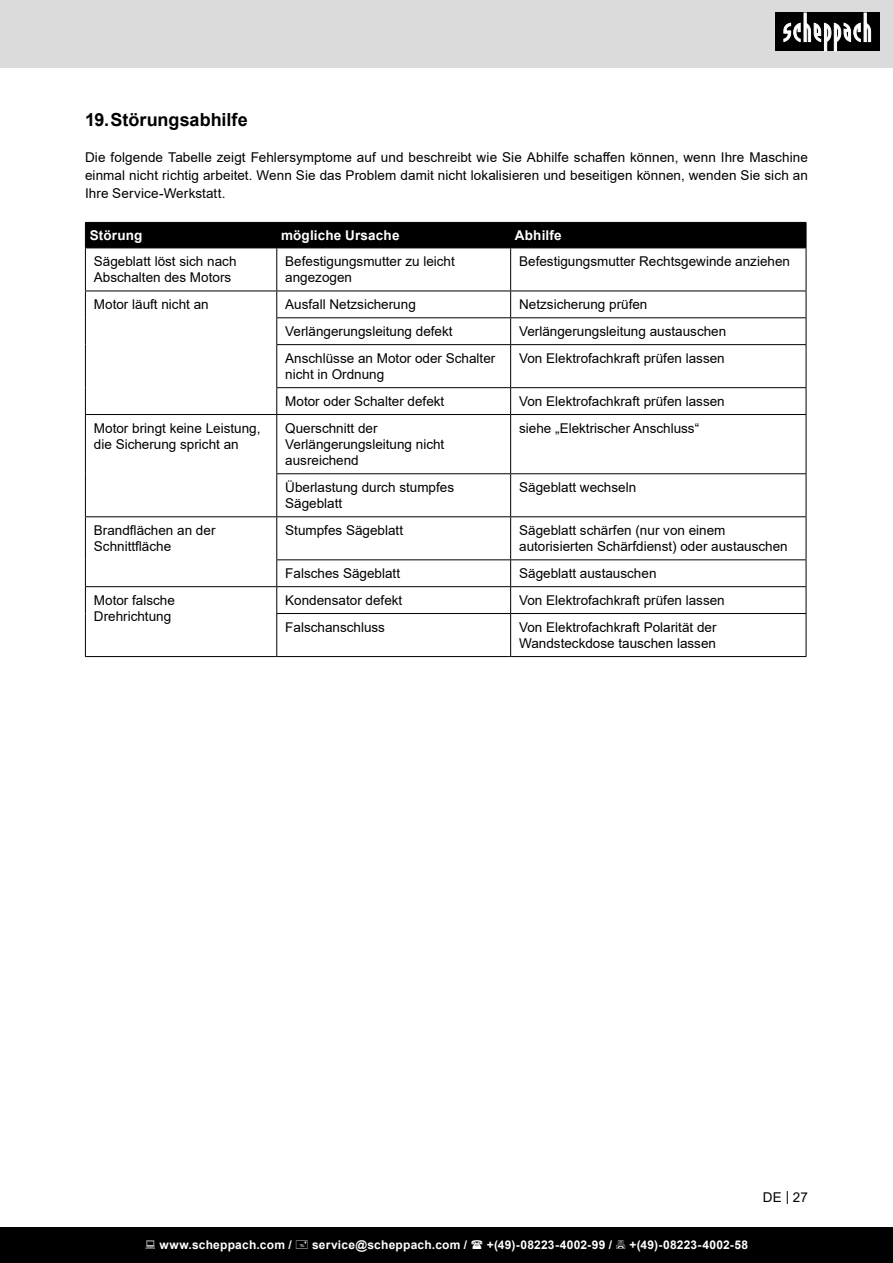
<style>
.page{position:relative;width:893px;height:1263px;background:#fff}
.page>*{position:absolute;margin:0;border:0;box-sizing:border-box;transform-origin:0 0}
.t1{font:700 18px "Arial";color:#000}
.Basiseinstellung{font:13.5px/16.2px "Arial";color:#000}
.t2{font:700 13.5px "Arial";letter-spacing:.01em;color:#fff}
.t3{font:700 12px "Arial";letter-spacing:.02em;color:#fff}
</style>
<div class="page">
<div style="left:0;top:0;width:893px;height:67px;background:#dbdbdb"></div>
<div style="left:0;top:1227px;width:893px;height:36px;background:#000"></div>
<div style="left:775px;top:13px;width:105px;height:38px;background:#000"></div>
<svg style="left:783px;top:13px;width:88px;height:38px"></svg>
<div style="left:85px;top:222px;width:722px;height:26px;background:#000"></div>
<hr style="left:85px;top:248px;width:192px;height:1px;background:#000">
<hr style="left:277px;top:248px;width:234px;height:1px;background:#000">
<hr style="left:511px;top:248px;width:295px;height:1px;background:#000">
<hr style="left:85px;top:248px;width:1px;height:43px;background:#000">
<hr style="left:276px;top:248px;width:1px;height:43px;background:#000">
<hr style="left:510px;top:248px;width:1px;height:43px;background:#000">
<hr style="left:806px;top:248px;width:1px;height:43px;background:#000">
<hr style="left:85px;top:291px;width:192px;height:1px;background:#000">
<hr style="left:277px;top:291px;width:234px;height:1px;background:#000">
<hr style="left:511px;top:291px;width:295px;height:1px;background:#000">
<hr style="left:276px;top:317px;width:235px;height:1px;background:#000">
<svg style="left:276px;top:291px;width:1px;height:53px"></svg>
<hr style="left:511px;top:317px;width:295px;height:1px;background:#000">
<svg style="left:510px;top:291px;width:1px;height:53px"></svg>
<svg style="left:806px;top:291px;width:1px;height:53px"></svg>
<hr style="left:276px;top:344px;width:235px;height:1px;background:#000">
<hr style="left:276px;top:345px;width:1px;height:42px;background:#000">
<hr style="left:511px;top:344px;width:295px;height:1px;background:#000">
<hr style="left:510px;top:345px;width:1px;height:42px;background:#000">
<hr style="left:806px;top:345px;width:1px;height:42px;background:#000">
<hr style="left:276px;top:387px;width:235px;height:1px;background:#000">
<svg style="left:276px;top:388px;width:1px;height:26px"></svg>
<hr style="left:511px;top:387px;width:295px;height:1px;background:#000">
<svg style="left:510px;top:388px;width:1px;height:26px"></svg>
<svg style="left:806px;top:388px;width:1px;height:26px"></svg>
<hr style="left:85px;top:414px;width:192px;height:1px;background:#000">
<hr style="left:85px;top:415px;width:1px;height:59px;background:#000">
<hr style="left:277px;top:414px;width:234px;height:1px;background:#000">
<hr style="left:276px;top:415px;width:1px;height:58px;background:#000">
<hr style="left:511px;top:414px;width:295px;height:1px;background:#000">
<hr style="left:510px;top:415px;width:1px;height:58px;background:#000">
<hr style="left:806px;top:415px;width:1px;height:58px;background:#000">
<hr style="left:85px;top:474px;width:1px;height:42px;background:#000">
<hr style="left:276px;top:473px;width:235px;height:1px;background:#000">
<hr style="left:276px;top:474px;width:1px;height:42px;background:#000">
<hr style="left:511px;top:473px;width:295px;height:1px;background:#000">
<hr style="left:510px;top:474px;width:1px;height:42px;background:#000">
<hr style="left:806px;top:474px;width:1px;height:42px;background:#000">
<hr style="left:85px;top:516px;width:192px;height:1px;background:#000">
<hr style="left:85px;top:517px;width:1px;height:43px;background:#000">
<hr style="left:277px;top:516px;width:234px;height:1px;background:#000">
<hr style="left:276px;top:517px;width:1px;height:42px;background:#000">
<hr style="left:511px;top:516px;width:295px;height:1px;background:#000">
<hr style="left:510px;top:517px;width:1px;height:42px;background:#000">
<hr style="left:806px;top:517px;width:1px;height:42px;background:#000">
<hr style="left:276px;top:559px;width:235px;height:1px;background:#000">
<hr style="left:511px;top:559px;width:295px;height:1px;background:#000">
<hr style="left:85px;top:586px;width:192px;height:1px;background:#000">
<svg style="left:85px;top:560px;width:1px;height:53px"></svg>
<hr style="left:277px;top:586px;width:234px;height:1px;background:#000">
<svg style="left:276px;top:560px;width:1px;height:53px"></svg>
<hr style="left:511px;top:586px;width:295px;height:1px;background:#000">
<svg style="left:510px;top:560px;width:1px;height:53px"></svg>
<svg style="left:806px;top:560px;width:1px;height:53px"></svg>
<hr style="left:85px;top:613px;width:1px;height:43px;background:#000">
<hr style="left:276px;top:613px;width:235px;height:1px;background:#000">
<hr style="left:276px;top:614px;width:1px;height:42px;background:#000">
<hr style="left:511px;top:613px;width:295px;height:1px;background:#000">
<hr style="left:510px;top:614px;width:1px;height:42px;background:#000">
<hr style="left:806px;top:614px;width:1px;height:42px;background:#000">
<hr style="left:85px;top:656px;width:192px;height:1px;background:#000">
<hr style="left:277px;top:656px;width:234px;height:1px;background:#000">
<hr style="left:511px;top:656px;width:295px;height:1px;background:#000">
<svg style="left:85px;top:291px;width:1px;height:54px"></svg>
<hr style="left:85px;top:345px;width:1px;height:43px;background:#000">
<svg style="left:85px;top:388px;width:1px;height:26px"></svg>
<p class="t1" style="left:85px;top:107px;width:164px">19.Störungsabhilfe</p>
<p class="Basiseinstellung" style="left:85px;top:148px;width:724px;line-height:18px;text-align:justify">Die folgende Tabelle zeigt Fehlersymptome auf und beschreibt wie Sie Abhilfe schaffen können, wenn Ihre Maschine einmal nicht richtig arbeitet. Wenn Sie das Problem damit nicht lokalisieren und beseitigen können, wenden Sie sich an Ihre Service-Werkstatt.</p>
<p class="t2" style="left:90px;top:226px;width:54px">Störung</p>
<p class="t2" style="left:281px;top:226px;width:120px">mögliche Ursache</p>
<p class="t2" style="left:515px;top:226px;width:48px">Abhilfe</p>
<p class="Basiseinstellung" style="left:94px;top:253px;width:144px">Sägeblatt löst sich nach<br>Abschalten des Motors</p>
<p class="Basiseinstellung" style="left:285px;top:253px;width:171px">Befestigungsmutter zu leicht angezogen</p>
<p class="Basiseinstellung" style="left:519px;top:253px;width:272px">Befestigungsmutter Rechtsgewinde anziehen</p>
<p class="Basiseinstellung" style="left:94px;top:296px;width:116px">Motor läuft nicht an</p>
<p class="Basiseinstellung" style="left:285px;top:296px;width:132px">Ausfall Netzsicherung</p>
<p class="Basiseinstellung" style="left:519px;top:296px;width:130px">Netzsicherung prüfen</p>
<p class="Basiseinstellung" style="left:285px;top:323px;width:169px">Verlängerungsleitung defekt</p>
<p class="Basiseinstellung" style="left:519px;top:323px;width:209px">Verlängerungsleitung austauschen</p>
<p class="Basiseinstellung" style="left:285px;top:350px;width:212px">Anschlüsse an Motor oder Schalter nicht in Ordnung</p>
<p class="Basiseinstellung" style="left:519px;top:350px;width:207px">Von Elektrofachkraft prüfen lassen</p>
<p class="Basiseinstellung" style="left:285px;top:393px;width:161px">Motor oder Schalter defekt</p>
<p class="Basiseinstellung" style="left:519px;top:393px;width:207px">Von Elektrofachkraft prüfen lassen</p>
<p class="Basiseinstellung" style="left:94px;top:420px;width:168px">Motor bringt keine Leistung, die Sicherung spricht an</p>
<p class="Basiseinstellung" style="left:285px;top:420px;width:161px">Querschnitt der<br>Verlängerungsleitung nicht ausreichend</p>
<p class="Basiseinstellung" style="left:519px;top:420px;width:182px">siehe „Elektrischer Anschluss“</p>
<p class="Basiseinstellung" style="left:285px;top:479px;width:170px">Überlastung durch stumpfes<br>Sägeblatt</p>
<p class="Basiseinstellung" style="left:519px;top:479px;width:119px">Sägeblatt wechseln</p>
<p class="Basiseinstellung" style="left:94px;top:522px;width:123px">Brandflächen an der<br>Schnittfläche</p>
<p class="Basiseinstellung" style="left:285px;top:522px;width:119px">Stumpfes Sägeblatt</p>
<p class="Basiseinstellung" style="left:519px;top:522px;width:270px">Sägeblatt schärfen (nur von einem autorisierten Schärfdienst) oder austauschen</p>
<p class="Basiseinstellung" style="left:285px;top:565px;width:116px">Falsches Sägeblatt</p>
<p class="Basiseinstellung" style="left:519px;top:565px;width:139px">Sägeblatt austauschen</p>
<p class="Basiseinstellung" style="left:94px;top:592px;width:83px">Motor falsche</p>
<p class="Basiseinstellung" style="left:94px;top:608px;width:79px">Drehrichtung</p>
<p class="Basiseinstellung" style="left:285px;top:592px;width:119px">Kondensator defekt</p>
<p class="Basiseinstellung" style="left:519px;top:592px;width:207px">Von Elektrofachkraft prüfen lassen</p>
<p class="Basiseinstellung" style="left:285px;top:619px;width:101px">Falschanschluss</p>
<p class="Basiseinstellung" style="left:519px;top:619px;width:199px">Von Elektrofachkraft Polarität der<br>Wandsteckdose tauschen lassen</p>
<p class="t3" style="left:159px;top:1236px;width:134px">www.scheppach.com /</p>
<p class="t3" style="left:312px;top:1236px;width:157px">service@scheppach.com /</p>
<p class="t3" style="left:487px;top:1236px;width:127px">+(49)-08223-4002-99 /</p>
<p class="t3" style="left:629px;top:1236px;width:120px">+(49)-08223-4002-58</p>
<p class="Basiseinstellung" style="left:763px;top:1189px;width:46px">DE | 27</p>
</div>
